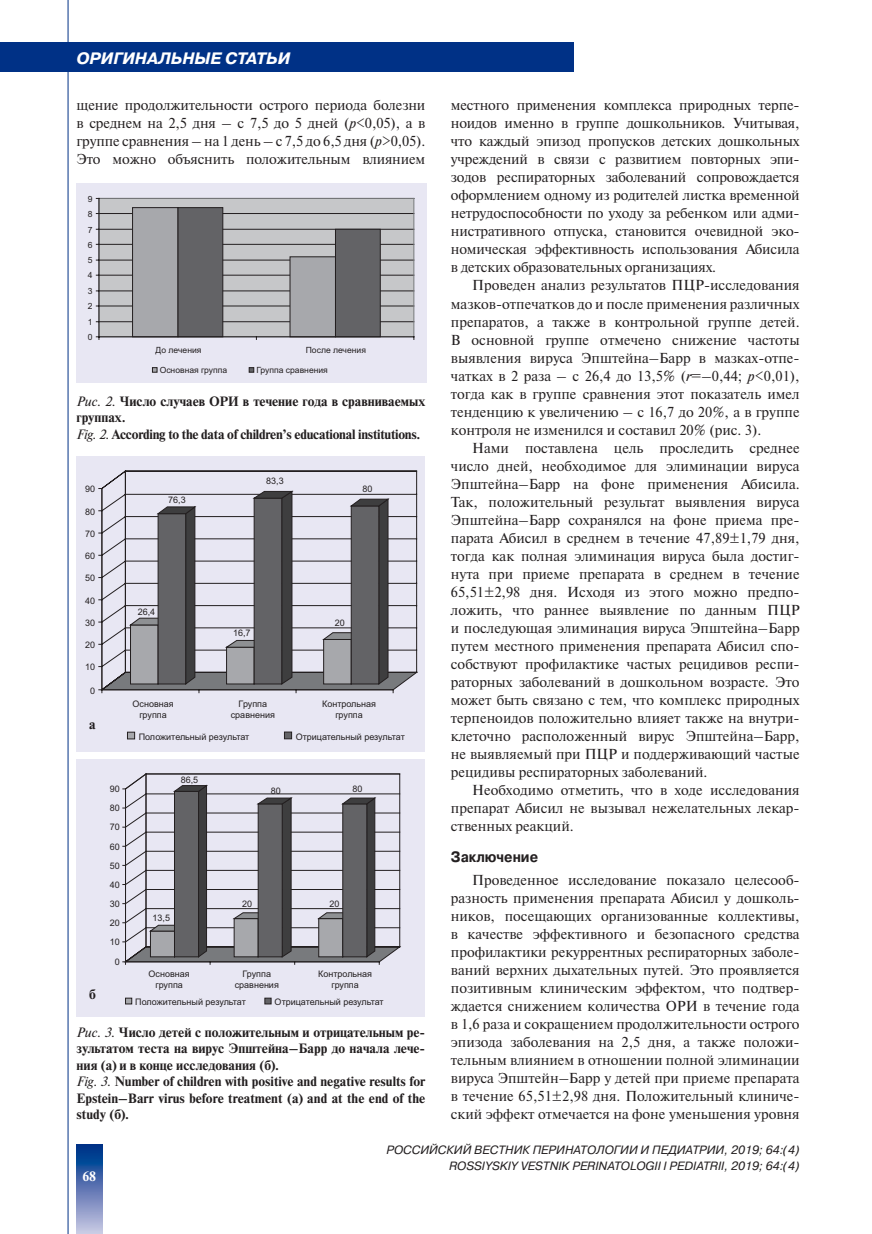
<style>
.page{position:relative;width:872px;height:1234px;background:#fff}
.page>*{position:absolute;margin:0;border:0;box-sizing:border-box;transform-origin:0 0}
.t1{font:italic 700 16.5px "Pragmatica C";color:#fff}
.Подраздел{font:700 15px "Pragmatica C";color:#231f20;scale:.9 1}
._02_Text{font:14.4px/18px "Newton C";color:#231f20;text-align:justify}
.Ris_подпись{font:700 13.5px/16.5px "Newton C";color:#231f20;text-align:justify}
.Ris_подпись-2{font:700 13.5px "Newton C";letter-spacing:-.02em;color:#231f20}
.t2{font:700 13.5px "Newton C";color:#fff}
.t3{font:italic 12px/16.5px "Pragmatica C";color:#231f20;text-align:right}
.t4{font:9px/11.2px "Arial";color:#231f20;text-align:center}
.t5{font:8.55px "Arial";color:#231f20}
.s1{font-style:italic}
.s2{font-weight:400;font-style:italic}
</style>
<div class="page">
<div style="left:0;top:43px;width:574px;height:29px;background:#003186"></div>
<svg style="left:77px;top:1144px;width:25px;height:89px;background:#5a78b3"></svg>
<hr style="left:68px;top:0;width:1px;height:1233px;background:#003186">
<div style="left:77px;top:183px;width:350px;height:199px;background:#e8e7f3"></div>
<div style="left:99px;top:198px;width:315px;height:139px;background:#c6c7c9"></div>
<hr style="left:99px;top:321px;width:315px;height:1px;background:#231f20">
<hr style="left:99px;top:306px;width:315px;height:1px;background:#231f20">
<hr style="left:99px;top:290px;width:315px;height:1px;background:#231f20">
<hr style="left:99px;top:275px;width:315px;height:1px;background:#231f20">
<hr style="left:99px;top:260px;width:315px;height:1px;background:#231f20">
<hr style="left:99px;top:244px;width:315px;height:1px;background:#231f20">
<hr style="left:99px;top:229px;width:315px;height:1px;background:#231f20">
<hr style="left:99px;top:213px;width:315px;height:1px;background:#231f20">
<hr style="left:99px;top:198px;width:315px;height:1px;background:#787a7d">
<hr style="left:413px;top:198px;width:1px;height:139px;background:#787a7d">
<div style="left:132px;top:207px;width:46px;height:130px;background:#a7a8ac;border:1px solid #231f20"></div>
<div style="left:290px;top:256px;width:46px;height:81px;background:#a7a8ac"></div>
<div style="left:178px;top:207px;width:45px;height:130px;background:#636366;border:1px solid #231f20"></div>
<div style="left:335px;top:229px;width:45px;height:108px;background:#636366;border:1px solid #231f20"></div>
<hr style="left:99px;top:198px;width:1px;height:139px;background:#231f20">
<hr style="left:99px;top:336px;width:315px;height:1px;background:#231f20">
<svg style="left:152px;top:367px;width:5px;height:5px"></svg>
<svg style="left:249px;top:367px;width:5px;height:5px"></svg>
<div style="left:77px;top:456px;width:348px;height:295px;background:#e8e7f3"></div>
<svg style="left:102px;top:470px;width:315px;height:204px"></svg>
<svg style="left:99px;top:488px;width:317px;height:204px"></svg>
<div style="left:127px;top:731px;width:8px;height:8px;background:#a7a8ac;border:1px solid #231f20"></div>
<div style="left:284px;top:731px;width:8px;height:8px;background:#636366;border:1px solid #231f20"></div>
<div style="left:77px;top:759px;width:348px;height:257px;background:#e8e7f3"></div>
<svg style="left:123px;top:773px;width:277px;height:191px"></svg>
<div style="left:125px;top:997px;width:7px;height:7px;background:#a7a8ac;border:1px solid #231f20"></div>
<div style="left:264px;top:997px;width:7px;height:7px;background:#636366;border:1px solid #231f20"></div>
<p class="t1" style="left:77px;top:49px;width:215px">ОРИГИНАЛЬНЫЕ СТАТЬИ</p>
<p class="_02_Text" style="left:77px;top:96px;width:350px">щение продолжительности острого периода болезни в среднем на 2,5 дня – с 7,5 до 5 дней (<span class="s1">р</span>&lt;0,05), а в группе сравнения – на 1 день – с 7,5 до 6,5 дня (<span class="s1">р</span>&gt;0,05).<br>Это можно объяснить положительным влиянием</p>
<p class="_02_Text" style="left:451px;top:96px;width:350px">местного применения комплекса природных терпе&shy;ноидов именно в группе дошкольников. Учитывая, что каждый эпизод пропусков детских дошкольных учреждений в связи с развитием повторных эпи&shy;зодов респираторных заболеваний сопровождается оформлением одному из родителей листка временной нетрудоспособности по уходу за ребенком или адми&shy;нистративного отпуска, становится очевидной эко&shy;номическая эффективность использования Абисила в детских образовательных организациях.</p>
<p class="_02_Text" style="left:451px;top:276px;width:350px;text-indent:21px">Проведен анализ результатов ПЦР-исследования мазков-отпечатков до и после применения различных препаратов, а также в контрольной группе детей.<br>В основной группе отмечено снижение частоты выявления вируса Эпштейна–Барр в мазках-отпе&shy;чатках в 2 раза – с 26,4 до 13,5% (<span class="s1">r</span>=–0,44; <span class="s1">р</span>&lt;0,01), тогда как в группе сравнения этот показатель имел тенденцию к увеличению – с 16,7 до 20%, а в группе контроля не изменился и составил 20% (рис. 3).</p>
<p class="_02_Text" style="left:451px;top:438px;width:350px;text-indent:21px">Нами поставлена цель проследить среднее число дней, необходимое для элиминации вируса Эпштейна–Барр на фоне применения Абисила.<br>Так, положительный результат выявления вируса Эпштейна–Барр сохранялся на фоне приема пре&shy;парата Абисил в среднем в течение 47,89±1,79 дня, тогда как полная элиминация вируса была достиг&shy;нута при приеме препарата в среднем в течение 65,51±2,98 дня. Исходя из этого можно предпо&shy;ложить, что раннее выявление по данным ПЦР и последующая элиминация вируса Эпштейна–Барр путем местного применения препарата Абисил спо&shy;собствуют профилактике частых рецидивов респи&shy;раторных заболеваний в дошкольном возрасте. Это может быть связано с тем, что комплекс природных терпеноидов положительно влияет также на внутри&shy;клеточно расположенный вирус Эпштейна–Барр, не выявляемый при ПЦР и поддерживающий частые рецидивы респираторных заболеваний.</p>
<p class="_02_Text" style="left:451px;top:780px;width:350px;text-indent:21px">Необходимо отметить, что в ходе исследования препарат Абисил не вызывал нежелательных лекар&shy;ственных реакций.</p>
<p class="Подраздел" style="left:451px;top:848px;width:98px">Заключение</p>
<p class="_02_Text" style="left:451px;top:870px;width:350px;text-indent:21px">Проведенное исследование показало целесооб&shy;разность применения препарата Абисил у дошколь&shy;ников, посещающих организованные коллективы, в качестве эффективного и безопасного средства профилактики рекуррентных респираторных заболе&shy;ваний верхних дыхательных путей. Это проявляется позитивным клиническим эффектом, что подтвер&shy;ждается снижением количества ОРИ в течение года в 1,6 раза и сокращением продолжительности острого эпизода заболевания на 2,5 дня, а также положи&shy;тельным влиянием в отношении полной элиминации вируса Эпштейн–Барр у детей при приеме препарата в течение 65,51±2,98 дня. Положительный клиниче&shy;ский эффект отмечается на фоне уменьшения уровня</p>
<p class="t5" style="left:88px;top:193px;width:6px">9</p>
<p class="t5" style="left:88px;top:208px;width:6px">8</p>
<p class="t5" style="left:88px;top:223px;width:6px">7</p>
<p class="t5" style="left:88px;top:239px;width:6px">6</p>
<p class="t5" style="left:88px;top:254px;width:6px">5</p>
<p class="t5" style="left:88px;top:269px;width:6px">4</p>
<p class="t5" style="left:88px;top:285px;width:6px">3</p>
<p class="t5" style="left:88px;top:300px;width:6px">2</p>
<p class="t5" style="left:88px;top:316px;width:6px">1</p>
<p class="t5" style="left:88px;top:331px;width:6px">0</p>
<p class="t5" style="left:156px;top:343px;width:47px">До лечения</p>
<p class="t5" style="left:306px;top:343px;width:62px">После лечения</p>
<p class="t5" style="left:160px;top:364px;width:69px">Основная группа</p>
<p class="t5" style="left:256px;top:364px;width:73px">Группа сравнения</p>
<p class="Ris_подпись" style="left:77px;top:393px;width:350px"><span class="s2">Рис. 2.</span> Число случаев ОРИ в течение года в сравниваемых группах.</p>
<p class="Ris_подпись-2" style="left:77px;top:426px;width:345px"><span class="s2">Fig. 2.</span> According to the data of children’s educational institutions.</p>
<p class="t4" style="left:266px;top:474px;width:19px">83,3</p>
<p class="t4" style="left:362px;top:483px;width:12px">80</p>
<p class="t4" style="left:85px;top:483px;width:12px">90</p>
<p class="t4" style="left:168px;top:494px;width:19px">76,3</p>
<p class="t4" style="left:85px;top:505px;width:12px">80</p>
<p class="t4" style="left:85px;top:528px;width:12px">70</p>
<p class="t4" style="left:85px;top:550px;width:12px">60</p>
<p class="t4" style="left:85px;top:572px;width:12px">50</p>
<p class="t4" style="left:85px;top:594px;width:12px">40</p>
<p class="t4" style="left:138px;top:606px;width:19px">26,4</p>
<p class="t4" style="left:335px;top:616px;width:12px">20</p>
<p class="t4" style="left:85px;top:617px;width:12px">30</p>
<p class="t4" style="left:233px;top:627px;width:19px">16,7</p>
<p class="t4" style="left:85px;top:639px;width:12px">20</p>
<p class="t4" style="left:85px;top:661px;width:12px">10</p>
<p class="t4" style="left:90px;top:684px;width:7px">0</p>
<p class="t4" style="left:132px;top:698px;width:43px">Основная группа</p>
<p class="t4" style="left:231px;top:698px;width:46px">Группа сравнения</p>
<p class="t4" style="left:322px;top:698px;width:55px">Контрольная группа</p>
<p class="t4" style="left:139px;top:731px;width:112px">Положительный результат</p>
<p class="t4" style="left:296px;top:730px;width:111px">Отрицательный результат</p>
<p class="Ris_подпись" style="left:89px;top:716px;width:8px">а</p>
<p class="t4" style="left:181px;top:774px;width:19px">86,5</p>
<p class="t4" style="left:352px;top:783px;width:12px">80</p>
<p class="t4" style="left:110px;top:783px;width:12px">90</p>
<p class="t4" style="left:271px;top:785px;width:12px">80</p>
<p class="t4" style="left:110px;top:802px;width:12px">80</p>
<p class="t4" style="left:110px;top:821px;width:12px">70</p>
<p class="t4" style="left:110px;top:840px;width:12px">60</p>
<p class="t4" style="left:110px;top:859px;width:12px">50</p>
<p class="t4" style="left:110px;top:878px;width:12px">40</p>
<p class="t4" style="left:110px;top:897px;width:12px">30</p>
<p class="t4" style="left:242px;top:897px;width:12px">20</p>
<p class="t4" style="left:329px;top:897px;width:12px">20</p>
<p class="t4" style="left:153px;top:911px;width:19px">13,5</p>
<p class="t4" style="left:110px;top:917px;width:12px">20</p>
<p class="t4" style="left:110px;top:936px;width:12px">10</p>
<p class="t4" style="left:115px;top:956px;width:7px">0</p>
<p class="t4" style="left:149px;top:967px;width:43px;line-height:10.8px">Основная группа</p>
<p class="t4" style="left:235px;top:967px;width:46px;line-height:10.8px">Группа сравнения</p>
<p class="t4" style="left:318px;top:967px;width:55px;line-height:10.8px">Контрольная группа</p>
<p class="t4" style="left:135px;top:995px;width:112px">Положительный результат</p>
<p class="t4" style="left:275px;top:995px;width:111px">Отрицательный результат</p>
<p class="Ris_подпись" style="left:77px;top:1023px;width:350px"><span class="s2">Рис. 3.</span> Число детей с положительным и отрицательным ре&shy;зультатом теста на вирус Эпштейна–Барр до начала лече&shy;ния (а) и в конце исследования (б).</p>
<p class="Ris_подпись" style="left:77px;top:1072px;width:350px"><span class="s2">Fig. 3.</span> Number of children with positive and negative results for Epstein–Barr virus before treatment (а) and at the end of the study (б).</p>
<p class="Ris_подпись" style="left:89px;top:986px;width:8px">б</p>
<p class="t2" style="left:82px;top:1168px;width:15px">68</p>
<p class="t3" style="left:386px;top:1141px;width:415px">РОССИЙСКИЙ ВЕСТНИК ПЕРИНАТОЛОГИИ И ПЕДИАТРИИ, 2019; 64:(4)<br>ROSSIYSKIY VESTNIK PERINATOLOGII I PEDIATRII, 2019; 64:(4)</p>
</div>
